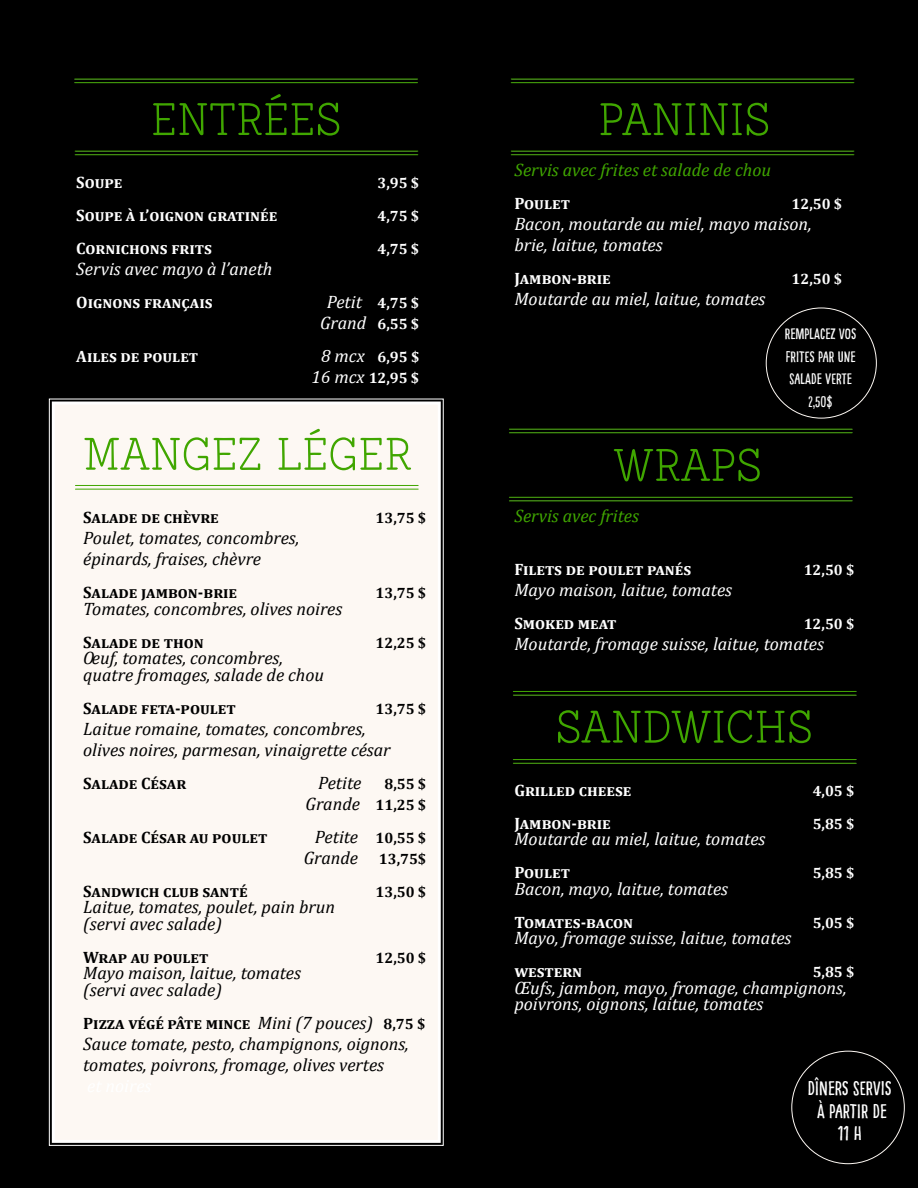
<style>
.page{position:relative;width:918px;height:1188px;background:#000}
.page>*{position:absolute;margin:0;border:0;box-sizing:border-box;transform-origin:0 0}
.t1{font:60px "Showcase Slab";color:#40a600}
.t2{font:19.5px/22.5px "Pinto NO 01";color:#fff;text-align:center}
.t3{font:italic 18px/21px "Cambria";color:#000}
.t4{font:italic 18px/21px "Cambria";color:#fff}
.t5{font:italic 18px "Cambria";color:#40a600}
.t6{font:700 16.5px "Cambria";color:#fff}
.t7{font:700 16.5px "Cambria";color:#000}
.t8{font:700 15px/21px "Cambria";color:#fff;text-align:right}
.t9{font:700 15px "Cambria";color:#000}
.t10{font:15px/22.5px "Pinto NO 01";color:#fff;text-align:center}
.s1{font-weight:700;font-style:normal;font-size:15px}
.s2{font-weight:400;font-style:italic;font-size:18px}
.s3{font-size:15px}
</style>
<div class="page">
<hr style="left:75px;top:154px;width:343px;height:1px;background:#40a600">
<hr style="left:75px;top:151px;width:343px;height:1px;background:#40a600">
<hr style="left:75px;top:82px;width:342px;height:1px;background:#40a600">
<hr style="left:75px;top:79px;width:342px;height:1px;background:#40a600">
<div style="left:50px;top:400px;width:392px;height:744px;background:#fdf8f3"></div>
<hr style="left:511px;top:154px;width:343px;height:1px;background:#40a600">
<hr style="left:511px;top:151px;width:343px;height:1px;background:#40a600">
<hr style="left:511px;top:82px;width:343px;height:1px;background:#40a600">
<hr style="left:511px;top:79px;width:343px;height:1px;background:#40a600">
<hr style="left:75px;top:489px;width:343px;height:1px;background:#40a600">
<hr style="left:75px;top:485px;width:343px;height:1px;background:#40a600">
<hr style="left:513px;top:763px;width:343px;height:1px;background:#40a600">
<hr style="left:513px;top:759px;width:343px;height:1px;background:#40a600">
<hr style="left:513px;top:695px;width:343px;height:1px;background:#40a600">
<hr style="left:513px;top:691px;width:343px;height:1px;background:#40a600">
<hr style="left:509px;top:501px;width:343px;height:1px;background:#40a600">
<hr style="left:509px;top:497px;width:343px;height:1px;background:#40a600">
<hr style="left:509px;top:432px;width:343px;height:1px;background:#40a600">
<hr style="left:509px;top:429px;width:343px;height:1px;background:#40a600">
<h1 class="t1" style="left:151px;top:90px;width:192px">ENTRÉES</h1>
<p class="t6" style="left:76px;top:171px;width:48px">Soupe</p>
<p class="t8" style="left:378px;top:172px;width:43px">3,95 $</p>
<p class="t6" style="left:76px;top:204px;width:203px">Soupe à l’oignon gratinée</p>
<p class="t8" style="left:378px;top:205px;width:43px">4,75 $</p>
<p class="t6" style="left:76px;top:237px;width:137px">Cornichons frits</p>
<p class="t8" style="left:378px;top:238px;width:43px">4,75 $</p>
<p class="t4" style="left:76px;top:258px;width:198px">Servis avec mayo à l’aneth</p>
<p class="t6" style="left:76px;top:291px;width:138px">Oignons français</p>
<p class="t4" style="left:320px;top:291px;width:101px;text-align:center">Petit <span class="s1">4,75 $<br></span>Grand <span class="s1">6,55 $</span></p>
<p class="t6" style="left:76px;top:345px;width:124px">Ailes de poulet</p>
<p class="t8" style="left:311px;top:346px;width:109px"><span class="s2">8 mcx</span> 6,95 $<br><span class="s2">16 mcx</span> 12,95 $</p>
<h1 class="t1" style="left:83px;top:424px;width:330px">mangez léger</h1>
<p class="t7" style="left:83px;top:506px;width:137px">Salade de chèvre</p>
<p class="t9" style="left:376px;top:507px;width:52px">13,75 $</p>
<p class="t3" style="left:83px;top:527px;width:218px">Poulet, tomates, concombres, épinards, fraises, chèvre</p>
<p class="t7" style="left:83px;top:581px;width:155px">Salade jambon-brie</p>
<p class="t9" style="left:376px;top:582px;width:52px">13,75 $</p>
<p class="t3" style="left:83px;top:597px;width:261px">Tomates, concombres, olives noires</p>
<p class="t7" style="left:83px;top:630px;width:122px">Salade de thon</p>
<p class="t9" style="left:376px;top:632px;width:52px">12,25 $</p>
<p class="t3" style="left:83px;top:649px;width:243px;line-height:16.5px">Oeuf, tomates, concombres, quatre fromages, salade de chou</p>
<p class="t7" style="left:83px;top:696px;width:154px">Salade feta-poulet</p>
<p class="t9" style="left:376px;top:698px;width:52px">13,75 $</p>
<p class="t3" style="left:83px;top:717px;width:309px">Laitue romaine, tomates, concombres, olives noires, parmesan, vinaigrette césar</p>
<p class="t7" style="left:83px;top:771px;width:104px">Salade César</p>
<p class="t3" style="left:318px;top:771px;width:45px">Petite</p>
<p class="t9" style="left:384px;top:773px;width:43px">8,55 $</p>
<p class="t3" style="left:306px;top:792px;width:122px">Grande <span class="s1">11,25 $</span></p>
<p class="t7" style="left:83px;top:825px;width:186px">Salade César au poulet</p>
<p class="t3" style="left:304px;top:825px;width:124px;text-align:right">Petite <span class="s1">10,55 $<br></span>Grande <span class="s1">13,75$</span></p>
<p class="t7" style="left:83px;top:879px;width:166px">Sandwich club santé</p>
<p class="t9" style="left:376px;top:881px;width:52px">13,50 $</p>
<p class="t3" style="left:83px;top:898px;width:253px;line-height:16.5px">Laitue, tomates, poulet, pain brun (servi avec salade)</p>
<p class="t7" style="left:83px;top:945px;width:127px">Wrap au poulet</p>
<p class="t9" style="left:376px;top:947px;width:52px">12,50 $</p>
<p class="t3" style="left:83px;top:964px;width:219px;line-height:16.5px">Mayo maison, laitue, tomates (servi avec salade)</p>
<p class="t7" style="left:83px;top:1011px;width:343px">Pizza végé pâte mince <span class="s2">Mini (7 pouces)</span> <span class="s3">8,75 $</span></p>
<p class="t3" style="left:83px;top:1032px;width:327px">Sauce tomate, pesto, champignons, oignons, tomates, poivrons, fromage, olives vertes</p>
<h1 class="t1" style="left:598px;top:90px;width:174px">paninis</h1>
<p class="t5" style="left:514px;top:158px;width:258px">Servis avec frites et salade de chou</p>
<p class="t6" style="left:514px;top:192px;width:57px">Poulet</p>
<p class="t8" style="left:792px;top:193px;width:52px">12,50 $</p>
<p class="t4" style="left:514px;top:213px;width:299px">Bacon, moutarde au miel, mayo maison, brie, laitue, tomates</p>
<p class="t6" style="left:514px;top:267px;width:98px">Jambon-brie</p>
<p class="t8" style="left:792px;top:268px;width:52px">12,50 $</p>
<p class="t4" style="left:514px;top:288px;width:253px">Moutarde au miel, laitue, tomates</p>
<p class="t10" style="left:785px;top:323px;width:73px">REMPLACEZ VOS<br>FRITES PAR UNE<br>SALADE VERTE<br>2,50$</p>
<h1 class="t1" style="left:613px;top:436px;width:150px">WRAPs</h1>
<p class="t5" style="left:514px;top:503px;width:126px">Servis avec frites</p>
<p class="t6" style="left:514px;top:558px;width:179px">Filets de poulet panés</p>
<p class="t8" style="left:804px;top:559px;width:52px">12,50 $</p>
<p class="t4" style="left:514px;top:579px;width:219px">Mayo maison, laitue, tomates</p>
<p class="t6" style="left:514px;top:612px;width:104px">Smoked meat</p>
<p class="t8" style="left:804px;top:613px;width:52px">12,50 $</p>
<p class="t4" style="left:514px;top:633px;width:311px">Moutarde, fromage suisse, laitue, tomates</p>
<h1 class="t1" style="left:555px;top:697px;width:259px">sandwichs</h1>
<p class="t6" style="left:514px;top:779px;width:119px">Grilled cheese</p>
<p class="t8" style="left:813px;top:780px;width:43px">4,05 $</p>
<p class="t6" style="left:514px;top:812px;width:98px">Jambon-brie</p>
<p class="t8" style="left:813px;top:813px;width:43px">5,85 $</p>
<p class="t4" style="left:514px;top:828px;width:253px">Moutarde au miel, laitue, tomates</p>
<p class="t6" style="left:514px;top:861px;width:57px">Poulet</p>
<p class="t8" style="left:813px;top:862px;width:43px">5,85 $</p>
<p class="t4" style="left:514px;top:877px;width:215px">Bacon, mayo, laitue, tomates</p>
<p class="t6" style="left:514px;top:911px;width:120px">Tomates-bacon</p>
<p class="t8" style="left:813px;top:912px;width:43px">5,05 $</p>
<p class="t4" style="left:514px;top:927px;width:279px">Mayo, fromage suisse, laitue, tomates</p>
<p class="t6" style="left:514px;top:960px;width:69px">western</p>
<p class="t8" style="left:813px;top:961px;width:43px">5,85 $</p>
<p class="t4" style="left:514px;top:979px;width:334px;line-height:16.5px">Œufs, jambon, mayo, fromage, champignons, poivrons, oignons, laitue, tomates</p>
<p class="t2" style="left:808px;top:1077px;width:86px">DÎNERS SERVIS<br>À PARTIR DE<br>11 H</p>
</div>
